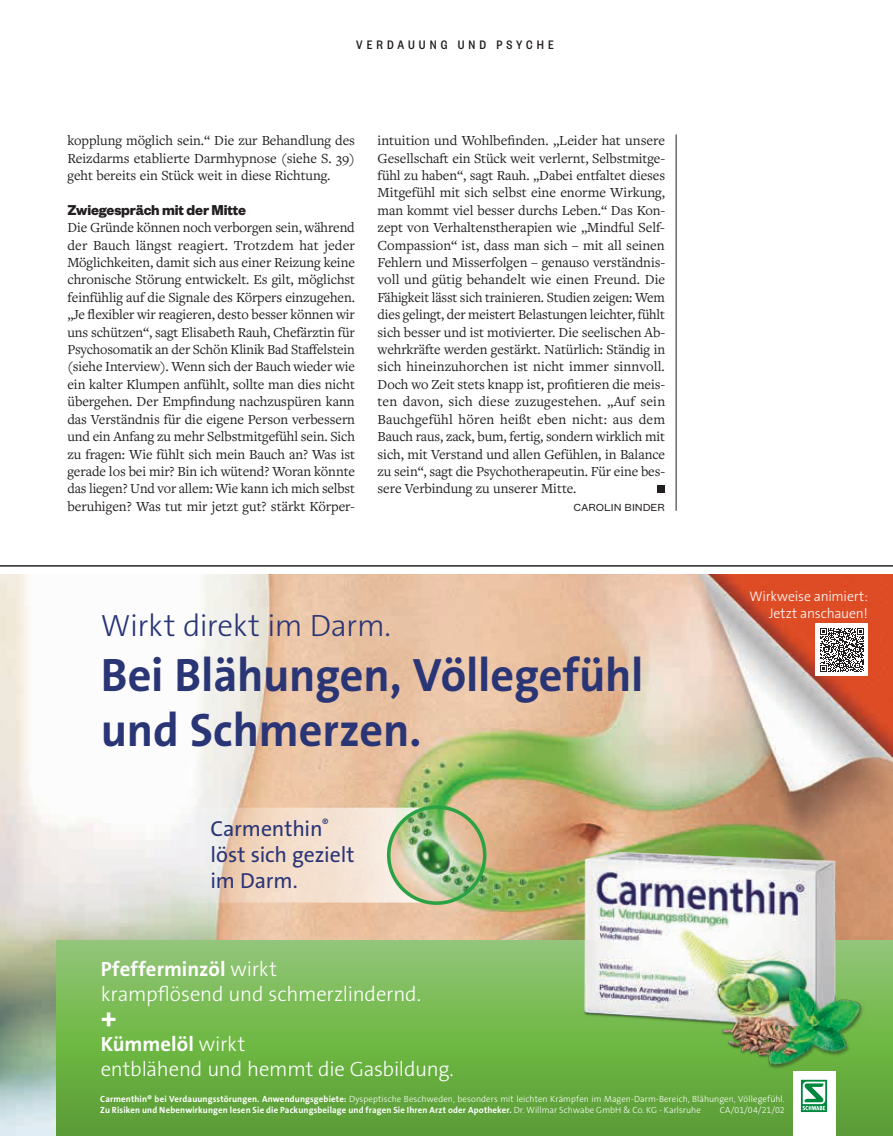
<style>
.page{position:relative;width:893px;height:1136px;background:#fff}
.page>*{position:absolute;margin:0;border:0;box-sizing:border-box;transform-origin:0 0}
.t1{font:700 47.1px/55.1px "The Sans B7";letter-spacing:-.005em;color:#2a3576}
.t2{font:300 30.9px "The Sans B3";letter-spacing:-.015em;color:#2a3576}
.t3{font:700 28.95px "The Sans B7";color:#fff}
.t4{font:21.75px/26.2px "The Sans B5 Plain";letter-spacing:-.005em;color:#2a3576}
.t5{font:300 20.7px "The Sans B3";letter-spacing:-.01em;color:#fff}
.t6{font:700 20.7px "The Sans B7";color:#fff}
.t7{font:700 15.75px "Founders Grotesk";letter-spacing:-.01em;color:#231f20}
.t8{font:14.4px/17.4px "Freight Text Pro";letter-spacing:-.005em;color:#231f20;text-align:justify}
.t9{font:300 13.95px/16.8px "The Sans B3";letter-spacing:-.01em;color:#fff;text-align:right}
.t10{font:500 13.5px "Founders Grotesk Cond";letter-spacing:.3em;color:#231f20}
.t11{font:11.25px "Founders Grotesk Text";letter-spacing:-.005em;color:#231f20}
.t12{font:300 9px "The Sans B3";letter-spacing:.01em;color:#fff}
.t13{font:700 9px "The Sans B7";letter-spacing:.02em;color:#fff}
.t14{font:9px/10.5px "Corpid C1 Cd";color:#231f20;scale:.9 1}
.s1{font-family:"The Sans B3";font-weight:300}
.s2{font-family:"The Sans B7";font-weight:700}
</style>
<div class="page">
<hr style="left:676px;top:134px;width:1px;height:376px;background:#231f20">
<div style="left:657px;top:485px;width:8px;height:8px;background:#231f20"></div>
<img style="left:0;top:574px;width:893px;height:561px">
<div style="left:815px;top:623px;width:53px;height:53px;background:#fff"></div>
<svg style="left:820px;top:628px;width:44px;height:44px"></svg>
<div style="left:56px;top:940px;width:837px;height:195px;background:linear-gradient(to bottom,#90c971,#57a02c)"></div>
<div style="left:793px;top:1071px;width:42px;height:64px;background:#fff"></div>
<svg style="left:801px;top:1079px;width:26px;height:32px"></svg>
<img style="left:573px;top:828px;width:292px;height:250px">
<svg style="left:0;top:807px;width:444px;height:95px"></svg>
<div style="left:387px;top:805px;width:99px;height:99px;border:4px solid #2aa345;border-radius:50%"></div>
<hr style="left:0;top:565px;width:893px;height:1px;background:#231f20">
<p class="t10" style="left:356px;top:37px;width:199px">VERDAUUNG UND PSYCHE</p>
<p class="t8" style="left:67px;top:131px;width:289px">kopplung möglich sein.“ Die zur Behandlung des Reizdarms etablierte Darmhypnose (siehe S. 39) geht bereits ein Stück weit in diese Richtung.</p>
<p class="t7" style="left:67px;top:200px;width:180px">Zwiegespräch mit der Mitte</p>
<p class="t8" style="left:67px;top:218px;width:289px">Die Gründe können noch verborgen sein, während der Bauch längst reagiert. Trotzdem hat jeder Möglichkeiten, damit sich aus einer Reizung keine chronische Störung entwickelt. Es gilt, möglichst feinfühlig auf die Signale des Körpers einzugehen. „Je flexibler wir reagieren, desto besser können wir uns schützen“, sagt Elisabeth Rauh, Chefärztin für Psychosomatik an der Schön Klinik Bad Staffelstein (siehe Interview). Wenn sich der Bauch wieder wie ein kalter Klumpen anfühlt, sollte man dies nicht übergehen. Der Empfindung nachzuspüren kann das Verständnis für die eigene Person verbessern und ein Anfang zu mehr Selbstmitgefühl sein. Sich zu fragen: Wie fühlt sich mein Bauch an? Was ist gerade los bei mir? Bin ich wütend? Woran könnte das liegen? Und vor allem: Wie kann ich mich selbst beruhigen? Was tut mir jetzt gut? stärkt Körper-</p>
<p class="t8" style="left:378px;top:131px;width:289px">intuition und Wohlbefinden. „Leider hat unsere Gesellschaft ein Stück weit verlernt, Selbstmitge&shy;fühl zu haben“, sagt Rauh. „Dabei entfaltet dieses Mitgefühl mit sich selbst eine enorme Wirkung, man kommt viel besser durchs Leben.“ Das Kon&shy;zept von Verhaltenstherapien wie „Mindful Self-Compassion“ ist, dass man sich – mit all seinen Fehlern und Misserfolgen – genauso verständnis&shy;voll und gütig behandelt wie einen Freund. Die Fähigkeit lässt sich trainieren. Studien zeigen: Wem dies gelingt, der meistert Belastungen leichter, fühlt sich besser und ist motivierter. Die seelischen Ab&shy;wehrkräfte werden gestärkt. Natürlich: Ständig in sich hineinzuhorchen ist nicht immer sinnvoll.<br>Doch wo Zeit stets knapp ist, profitieren die meis&shy;ten davon, sich diese zuzugestehen. „Auf sein Bauchgefühl hören heißt eben nicht: aus dem Bauch raus, zack, bum, fertig, sondern wirklich mit sich, mit Verstand und allen Gefühlen, in Balance zu sein“, sagt die Psychotherapeutin. Für eine bes&shy;sere Verbindung zu unserer Mitte.</p>
<p class="t11" style="left:574px;top:499px;width:93px">CAROLIN BINDER</p>
<p class="t14" style="left:302px;top:487px;width:94px">Dr. Willmar Schwabe<br>Carmenthin Endverbraucher</p>
<h2 class="t2" style="left:101px;top:609px;width:292px">Wirkt direkt im Darm.</h2>
<h1 class="t1" style="left:101px;top:650px;width:544px">Bei Blähungen, Völlegefühl und Schmerzen.</h1>
<h3 class="t4" style="left:210px;top:816px;width:146px">Carmenthin<sup>® </sup>löst sich gezielt im Darm.</h3>
<h3 class="t6" style="left:101px;top:958px;width:178px">Pfefferminzöl <span class="s1">wirkt</span></h3>
<h3 class="t5" style="left:101px;top:983px;width:322px">krampflösend und schmerzlindernd.</h3>
<h3 class="t3" style="left:101px;top:1003px;width:17px">+</h3>
<h3 class="t6" style="left:101px;top:1032px;width:146px">Kümmelöl <span class="s1">wirkt</span></h3>
<h3 class="t5" style="left:101px;top:1058px;width:355px">entblähend und hemmt die Gasbildung.</h3>
<p class="t9" style="left:749px;top:588px;width:120px">Wirkweise animiert:<br>Jetzt anschauen!</p>
<p class="t12" style="left:100px;top:1093px;width:686px"><span class="s2">Carmenthin® bei Verdauungsstörungen. Anwendungsgebiete:</span> Dyspeptische Beschweden, besonders mit leichten Krämpfen im Magen-Darm-Bereich, Blähungen, Völlegefühl.</p>
<p class="t13" style="left:100px;top:1104px;width:602px">Zu Risiken und Nebenwirkungen lesen Sie die Packungsbeilage und fragen Sie Ihren Arzt oder Apotheker. <span class="s1">Dr. Willmar Schwabe GmbH &amp; Co. KG - Karlsruhe</span></p>
<p class="t12" style="left:720px;top:1104px;width:67px">CA/01/04/21/02</p>
</div>
